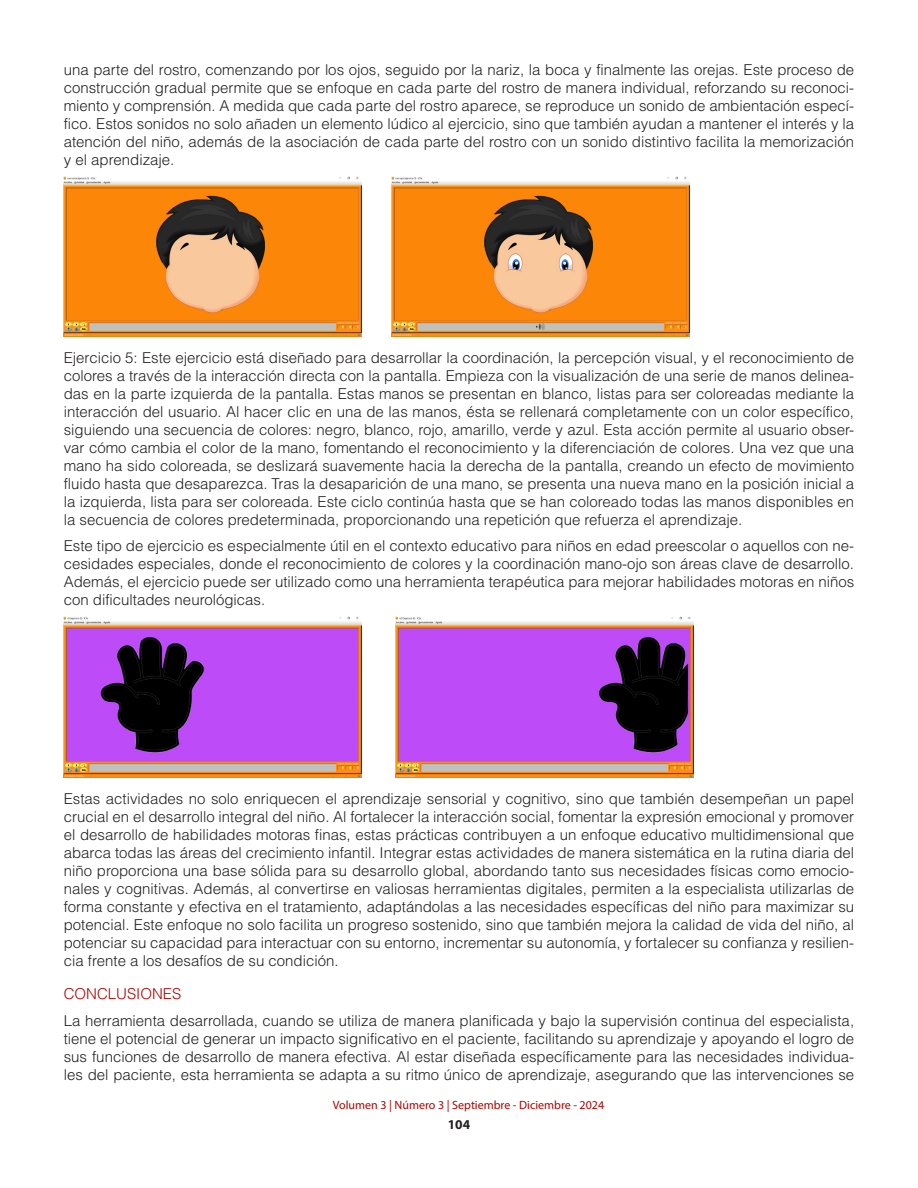
<style>
.page{position:relative;width:918px;height:1188px;background:#fff}
.page>*{position:absolute;margin:0;border:0;box-sizing:border-box;transform-origin:0 0}
.TEXTO{font:300 15px/18px "Helvetica LT Std";color:#231f20;text-align:justify}
.TITULOS_rojo{font:300 15px "Helvetica LT Std";color:#a80604}
.t1{font:700 13.5px "Myriad Pro";color:#231f20}
.t2{font:12px "Myriad Pro";color:#a80604}
</style>
<div class="page">
<img style="left:64px;top:176px;width:298px;height:160px">
<img style="left:391px;top:176px;width:298px;height:160px">
<img style="left:64px;top:617px;width:298px;height:160px">
<img style="left:395px;top:617px;width:299px;height:160px">
<p class="TEXTO" style="left:64px;top:60px;width:792px">una parte del rostro, comenzando por los ojos, seguido por la nariz, la boca y finalmente las orejas. Este proceso de construcción gradual permite que se enfoque en cada parte del rostro de manera individual, reforzando su reconoci&shy;miento y comprensión. A medida que cada parte del rostro aparece, se reproduce un sonido de ambientación especí&shy;fico. Estos sonidos no solo añaden un elemento lúdico al ejercicio, sino que también ayudan a mantener el interés y la atención del niño, además de la asociación de cada parte del rostro con un sonido distintivo facilita la memorización y el aprendizaje.</p>
<p class="TEXTO" style="left:64px;top:348px;width:792px">Ejercicio 5: Este ejercicio está diseñado para desarrollar la coordinación, la percepción visual, y el reconocimiento de colores a través de la interacción directa con la pantalla. Empieza con la visualización de una serie de manos delinea&shy;das en la parte izquierda de la pantalla. Estas manos se presentan en blanco, listas para ser coloreadas mediante la interacción del usuario. Al hacer clic en una de las manos, ésta se rellenará completamente con un color específico, siguiendo una secuencia de colores: negro, blanco, rojo, amarillo, verde y azul. Esta acción permite al usuario obser&shy;var cómo cambia el color de la mano, fomentando el reconocimiento y la diferenciación de colores. Una vez que una mano ha sido coloreada, se deslizará suavemente hacia la derecha de la pantalla, creando un efecto de movimiento fluido hasta que desaparezca. Tras la desaparición de una mano, se presenta una nueva mano en la posición inicial a la izquierda, lista para ser coloreada. Este ciclo continúa hasta que se han coloreado todas las manos disponibles en la secuencia de colores predeterminada, proporcionando una repetición que refuerza el aprendizaje.</p>
<p class="TEXTO" style="left:64px;top:537px;width:792px">Este tipo de ejercicio es especialmente útil en el contexto educativo para niños en edad preescolar o aquellos con ne&shy;cesidades especiales, donde el reconocimiento de colores y la coordinación mano-ojo son áreas clave de desarrollo.<br>Además, el ejercicio puede ser utilizado como una herramienta terapéutica para mejorar habilidades motoras en niños con dificultades neurológicas.</p>
<p class="TEXTO" style="left:64px;top:789px;width:792px">Estas actividades no solo enriquecen el aprendizaje sensorial y cognitivo, sino que también desempeñan un papel crucial en el desarrollo integral del niño. Al fortalecer la interacción social, fomentar la expresión emocional y promover el desarrollo de habilidades motoras finas, estas prácticas contribuyen a un enfoque educativo multidimensional que abarca todas las áreas del crecimiento infantil. Integrar estas actividades de manera sistemática en la rutina diaria del niño proporciona una base sólida para su desarrollo global, abordando tanto sus necesidades físicas como emocio&shy;nales y cognitivas. Además, al convertirse en valiosas herramientas digitales, permiten a la especialista utilizarlas de forma constante y efectiva en el tratamiento, adaptándolas a las necesidades específicas del niño para maximizar su potencial. Este enfoque no solo facilita un progreso sostenido, sino que también mejora la calidad de vida del niño, al potenciar su capacidad para interactuar con su entorno, incrementar su autonomía, y fortalecer su confianza y resilien&shy;cia frente a los desafíos de su condición.</p>
<p class="TITULOS_rojo" style="left:64px;top:984px;width:119px">CONCLUSIONES</p>
<p class="TEXTO" style="left:64px;top:1011px;width:792px">La herramienta desarrollada, cuando se utiliza de manera planificada y bajo la supervisión continua del especialista, tiene el potencial de generar un impacto significativo en el paciente, facilitando su aprendizaje y apoyando el logro de sus funciones de desarrollo de manera efectiva. Al estar diseñada específicamente para las necesidades individua&shy;les del paciente, esta herramienta se adapta a su ritmo único de aprendizaje, asegurando que las intervenciones se</p>
<p class="t2" style="left:333px;top:1098px;width:273px">Volumen 3 | Número 3 | Septiembre - Diciembre - 2024</p>
<p class="t1" style="left:448px;top:1116px;width:24px">104</p>
</div>
